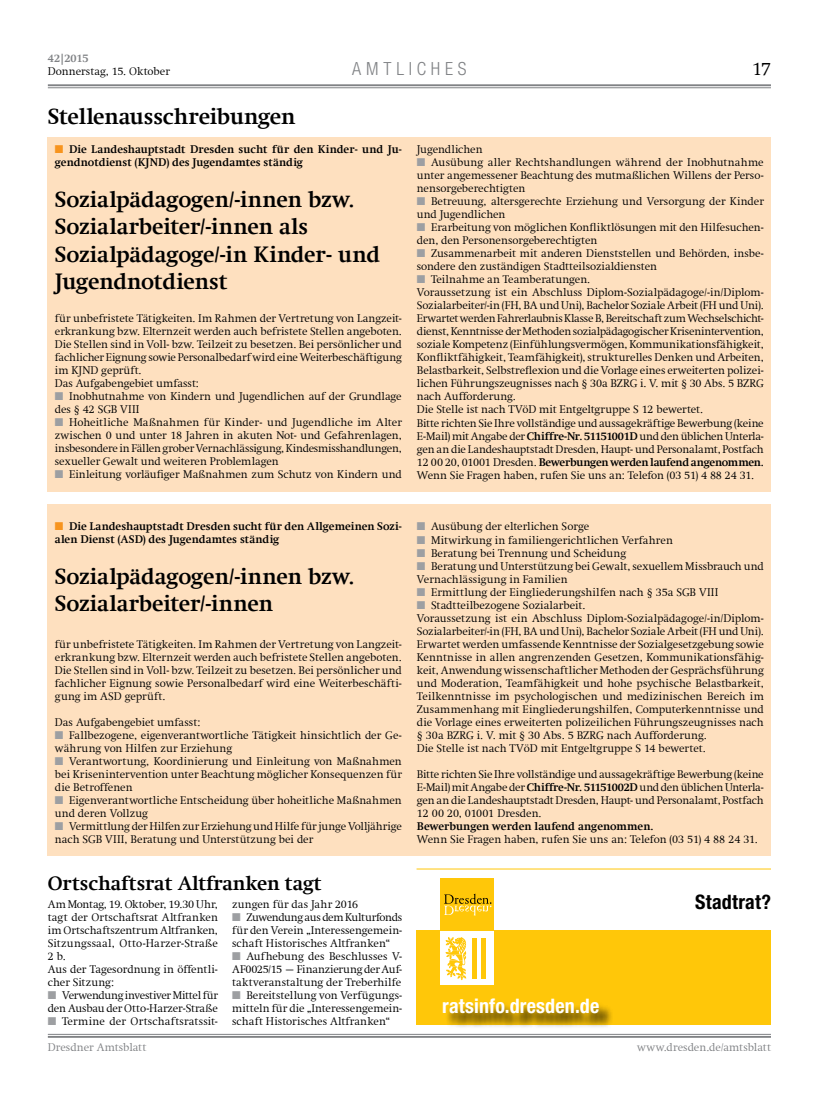
<style>
.page{position:relative;width:833px;height:1117px;background:#fff}
.page>*{position:absolute;margin:0;border:0;box-sizing:border-box;transform-origin:0 0}
.t1{font:700 22.5px/27.5px "Swift Com";letter-spacing:-.005em;color:#000}
.t2{font:700 20px "Swift Com";letter-spacing:-.005em;color:#000}
.t3{font:700 condensed 20px "Helvetica Neue";letter-spacing:.01em;color:#fff}
.t4{font:700 condensed 20px "Helvetica Neue";letter-spacing:.01em;color:#000}
.t5{font:300 18.75px "Swift Com";color:#000}
.t6{font:300 condensed 18.12px "Helvetica Neue";letter-spacing:.265em;color:#808285}
.t7{font:300 11.25px/13px "Swift Com";color:#000}
.t8{font:700 11.25px/13px "Swift Com";color:#000}
.t9{font:300 11.25px/13px "Swift Com";letter-spacing:-.02em;color:#000}
.t10{font:300 11.25px "Swift Com";letter-spacing:.005em;color:#808285}
.t11{font:700 11.25px "Swift Com";color:#808285}
.s1{color:#f7941e}
.s2{color:#9d9fa2}
.s3{font-weight:700}
</style>
<div class="page">
<hr style="left:48px;top:87px;width:723px;height:1px;background:#808285">
<hr style="left:48px;top:84px;width:723px;height:2px;background:#808285">
<hr style="left:48px;top:1033px;width:723px;height:1px;background:#808285">
<hr style="left:48px;top:1035px;width:723px;height:2px;background:#808285">
<div style="left:48px;top:137px;width:723px;height:354px;background:#fee0bf"></div>
<div style="left:48px;top:504px;width:723px;height:351px;background:#fee0bf"></div>
<div style="left:416px;top:930px;width:355px;height:94px;background:#ffc709"></div>
<hr style="left:416px;top:868px;width:355px;height:1px;background:#ffc709">
<div style="left:440px;top:877px;width:53px;height:53px;background:#ffc709"></div>
<div style="left:440px;top:930px;width:53px;height:53px;background:#fff"></div>
<hr style="left:472px;top:937px;width:4px;height:40px;background:#ffc709">
<hr style="left:481px;top:937px;width:4px;height:40px;background:#ffc709">
<svg style="left:446px;top:937px;width:20px;height:42px"></svg>
<svg style="left:444px;top:893px;width:47px;height:22px"></svg>
<div style="left:445px;top:1000px;width:169px;height:28px;background:#000;opacity:.75"></div>
<p class="t11" style="left:48px;top:52px;width:42px">42|2015</p>
<p class="t7" style="left:48px;top:65px;width:124px">Donnerstag, 15. Oktober</p>
<h3 class="t6" style="left:352px;top:58px;width:116px">AMTL ICHES</h3>
<h3 class="t5" style="left:752px;top:58px;width:20px">17</h3>
<h1 class="t1" style="left:48px;top:102px;width:249px">Stellenausschreibungen</h1>
<p class="t8" style="left:55px;top:143px;width:348px"><span class="s1">■</span> Die Landeshauptstadt Dresden sucht für den Kinder- und Ju&shy;gendnotdienst (KJND) des Jugendamtes ständig</p>
<h1 class="t1" style="left:55px;top:185px;width:327px">Sozialpädagogen/-innen bzw.<br>Sozialarbeiter/-innen als<br>Sozialpädagoge/-in Kinder- und<br>Jugendnotdienst</h1>
<p class="t7" style="left:55px;top:312px;width:348px">für unbefristete Tätigkeiten. Im Rahmen der Vertretung von Langzeit&shy;erkrankung bzw. Elternzeit werden auch befristete Stellen angeboten.<br>Die Stellen sind in Voll- bzw. Teilzeit zu besetzen. Bei persönlicher und fachlicher Eignung sowie Personalbedarf wird eine Weiterbeschäftigung im KJND geprüft.<br>Das Aufgabengebiet umfasst:</p>
<p class="t7" style="left:55px;top:390px;width:348px"><span class="s2">■</span> Inobhutnahme von Kindern und Jugendlichen auf der Grundlage des § 42 SGB VIII</p>
<p class="t7" style="left:55px;top:416px;width:348px;text-align:justify"><span class="s2">■</span> Hoheitliche Maßnahmen für Kinder- und Jugendliche im Alter zwischen 0 und unter 18 Jahren in akuten Not- und Gefahrenlagen, insbesondere in Fällen grober Vernachlässigung, Kindesmisshandlungen, sexueller Gewalt und weiteren Problemlagen</p>
<p class="t7" style="left:55px;top:468px;width:348px"><span class="s2">■</span> Einleitung vorläufiger Maßnahmen zum Schutz von Kindern und</p>
<p class="t7" style="left:417px;top:143px;width:67px">Jugendlichen</p>
<p class="t7" style="left:417px;top:156px;width:348px;text-align:justify"><span class="s2">■</span> Ausübung aller Rechtshandlungen während der Inobhutnahme unter angemessener Beachtung des mutmaßlichen Willens der Perso&shy;nensorgeberechtigten</p>
<p class="t7" style="left:417px;top:195px;width:348px"><span class="s2">■</span> Betreuung, altersgerechte Erziehung und Versorgung der Kinder und Jugendlichen</p>
<p class="t7" style="left:417px;top:221px;width:348px"><span class="s2">■</span> Erarbeitung von möglichen Konfliktlösungen mit den Hilfesuchen&shy;den, den Personensorgeberechtigten</p>
<p class="t7" style="left:417px;top:247px;width:348px"><span class="s2">■</span> Zusammenarbeit mit anderen Dienststellen und Behörden, insbe&shy;sondere den zuständigen Stadtteilsozialdiensten</p>
<p class="t7" style="left:417px;top:273px;width:348px"><span class="s2">■</span> Teilnahme an Teamberatungen.<br>Voraussetzung ist ein Abschluss Diplom-Sozialpädagoge/-in/Diplom-Sozialarbeiter/-in (FH, BA und Uni), Bachelor Soziale Arbeit (FH und Uni).<br>Erwartet werden Fahrerlaubnis Klasse B, Bereitschaft zum Wechselschicht&shy;dienst, Kenntnisse der Methoden sozialpädagogischer Krisenintervention, soziale Kompetenz (Einfühlungsvermögen, Kommunikationsfähigkeit, Konfliktfähigkeit, Teamfähigkeit), strukturelles Denken und Arbeiten, Belastbarkeit, Selbstreflexion und die Vorlage eines erweiterten polizei&shy;lichen Führungszeugnisses nach § 30a BZRG i. V. mit § 30 Abs. 5 BZRG nach Aufforderung.<br>Die Stelle ist nach TVöD mit Entgeltgruppe S 12 bewertet.<br>Bitte richten Sie Ihre vollständige und aussagekräftige Bewerbung (keine E-Mail) mit Angabe der <span class="s3">Chiffre-Nr. 51151001D</span> und den üblichen Unterla&shy;gen an die Landeshauptstadt Dresden, Haupt- und Personalamt, Postfach 12 00 20, 01001 Dresden. <span class="s3">Bewerbungen werden laufend angenommen.<br></span>Wenn Sie Fragen haben, rufen Sie uns an: Telefon (03 51) 4 88 24 31.</p>
<p class="t8" style="left:55px;top:520px;width:348px"><span class="s1">■</span> Die Landeshauptstadt Dresden sucht für den Allgemeinen Sozi&shy;alen Dienst (ASD) des Jugendamtes ständig</p>
<h1 class="t1" style="left:55px;top:562px;width:301px">Sozialpädagogen/-innen bzw.<br>Sozialarbeiter/-innen</h1>
<p class="t7" style="left:55px;top:637px;width:348px;text-align:justify">für unbefristete Tätigkeiten. Im Rahmen der Vertretung von Langzeit&shy;erkrankung bzw. Elternzeit werden auch befristete Stellen angeboten.<br>Die Stellen sind in Voll- bzw. Teilzeit zu besetzen. Bei persönlicher und fachlicher Eignung sowie Personalbedarf wird eine Weiterbeschäfti&shy;gung im ASD geprüft.</p>
<p class="t7" style="left:55px;top:715px;width:147px">Das Aufgabengebiet umfasst:</p>
<p class="t7" style="left:55px;top:728px;width:348px"><span class="s2">■</span> Fallbezogene, eigenverantwortliche Tätigkeit hinsichtlich der Ge&shy;währung von Hilfen zur Erziehung</p>
<p class="t7" style="left:55px;top:754px;width:348px;text-align:justify"><span class="s2">■</span> Verantwortung, Koordinierung und Einleitung von Maßnahmen bei Krisenintervention unter Beachtung möglicher Konsequenzen für die Betroffenen</p>
<p class="t7" style="left:55px;top:793px;width:348px"><span class="s2">■</span> Eigenverantwortliche Entscheidung über hoheitliche Maßnahmen und deren Vollzug</p>
<p class="t7" style="left:55px;top:819px;width:348px"><span class="s2">■</span> Vermittlung der Hilfen zur Erziehung und Hilfe für junge Volljährige nach SGB VIII, Beratung und Unterstützung bei der</p>
<h2 class="t2" style="left:48px;top:871px;width:276px">Ortschaftsrat Altfranken tagt</h2>
<p class="t7" style="left:48px;top:897px;width:172px">Am Montag, 19. Oktober, 19.30 Uhr, tagt der Ortschaftsrat Altfranken im Ortschaftszentrum Altfranken,<br>Sitzungssaal, Otto-Harzer-Straße<br>2 b.<br>Aus der Tagesordnung in öffentli&shy;cher Sitzung:</p>
<p class="t9" style="left:48px;top:988px;width:172px"><span class="s2">■</span> Verwendung investiver Mittel für den Ausbau der Otto-Harzer-Straße</p>
<p class="t7" style="left:48px;top:1014px;width:172px"><span class="s2">■</span> Termine der Ortschaftsratssit-</p>
<p class="t7" style="left:232px;top:897px;width:128px">zungen für das Jahr 2016</p>
<p class="t7" style="left:232px;top:910px;width:172px;text-align:justify"><span class="s2">■</span> Zuwendung aus dem Kulturfonds für den Verein „Interessengemein&shy;schaft Historisches Altfranken“</p>
<p class="t7" style="left:232px;top:949px;width:172px;text-align:justify"><span class="s2">■</span> Aufhebung des Beschlusses V-AF0025/15 – Finanzierung der Auf&shy;taktveranstaltung der Treberhilfe</p>
<p class="t7" style="left:232px;top:988px;width:172px;text-align:justify"><span class="s2">■</span> Bereitstellung von Verfügungs&shy;mitteln für die „Interessengemein&shy;schaft Historisches Altfranken“</p>
<p class="t7" style="left:417px;top:520px;width:174px"><span class="s2">■</span> Ausübung der elterlichen Sorge</p>
<p class="t7" style="left:417px;top:533px;width:258px"><span class="s2">■</span> Mitwirkung in familiengerichtlichen Verfahren</p>
<p class="t7" style="left:417px;top:546px;width:211px"><span class="s2">■</span> Beratung bei Trennung und Scheidung</p>
<p class="t7" style="left:417px;top:559px;width:348px"><span class="s2">■</span> Beratung und Unterstützung bei Gewalt, sexuellem Missbrauch und<br>Vernachlässigung in Familien</p>
<p class="t7" style="left:417px;top:585px;width:303px"><span class="s2">■</span> Ermittlung der Eingliederungshilfen nach § 35a SGB VIII</p>
<p class="t7" style="left:417px;top:598px;width:348px"><span class="s2">■</span> Stadtteilbezogene Sozialarbeit.<br>Voraussetzung ist ein Abschluss Diplom-Sozialpädagoge/-in/Diplom-Sozialarbeiter/-in (FH, BA und Uni), Bachelor Soziale Arbeit (FH und Uni).<br>Erwartet werden umfassende Kenntnisse der Sozialgesetzgebung sowie Kenntnisse in allen angrenzenden Gesetzen, Kommunikationsfähig&shy;keit, Anwendung wissenschaftlicher Methoden der Gesprächsführung und Moderation, Teamfähigkeit und hohe psychische Belastbarkeit, Teilkenntnisse im psychologischen und medizinischen Bereich im Zusammenhang mit Eingliederungshilfen, Computerkenntnisse und die Vorlage eines erweiterten polizeilichen Führungszeugnisses nach § 30a BZRG i. V. mit § 30 Abs. 5 BZRG nach Aufforderung.<br>Die Stelle ist nach TVöD mit Entgeltgruppe S 14 bewertet.</p>
<p class="t7" style="left:417px;top:767px;width:348px;text-align:justify">Bitte richten Sie Ihre vollständige und aussagekräftige Bewerbung (keine E-Mail) mit Angabe der <span class="s3">Chiffre-Nr. 51151002D</span> und den üblichen Unterla&shy;gen an die Landeshauptstadt Dresden, Haupt- und Personalamt, Postfach 12 00 20, 01001 Dresden.</p>
<p class="t8" style="left:417px;top:819px;width:238px">Bewerbungen werden laufend angenommen.</p>
<p class="t7" style="left:417px;top:832px;width:342px">Wenn Sie Fragen haben, rufen Sie uns an: Telefon (03 51) 4 88 24 31.</p>
<h2 class="t3" style="left:442px;top:993px;width:159px">ratsinfo.dresden.de</h2>
<h2 class="t4" style="left:695px;top:889px;width:77px">Stadtrat?</h2>
<p class="t10" style="left:48px;top:1040px;width:100px">Dresdner Amtsblatt</p>
<p class="t10" style="left:637px;top:1040px;width:135px">www.dresden.de/amtsblatt</p>
</div>
